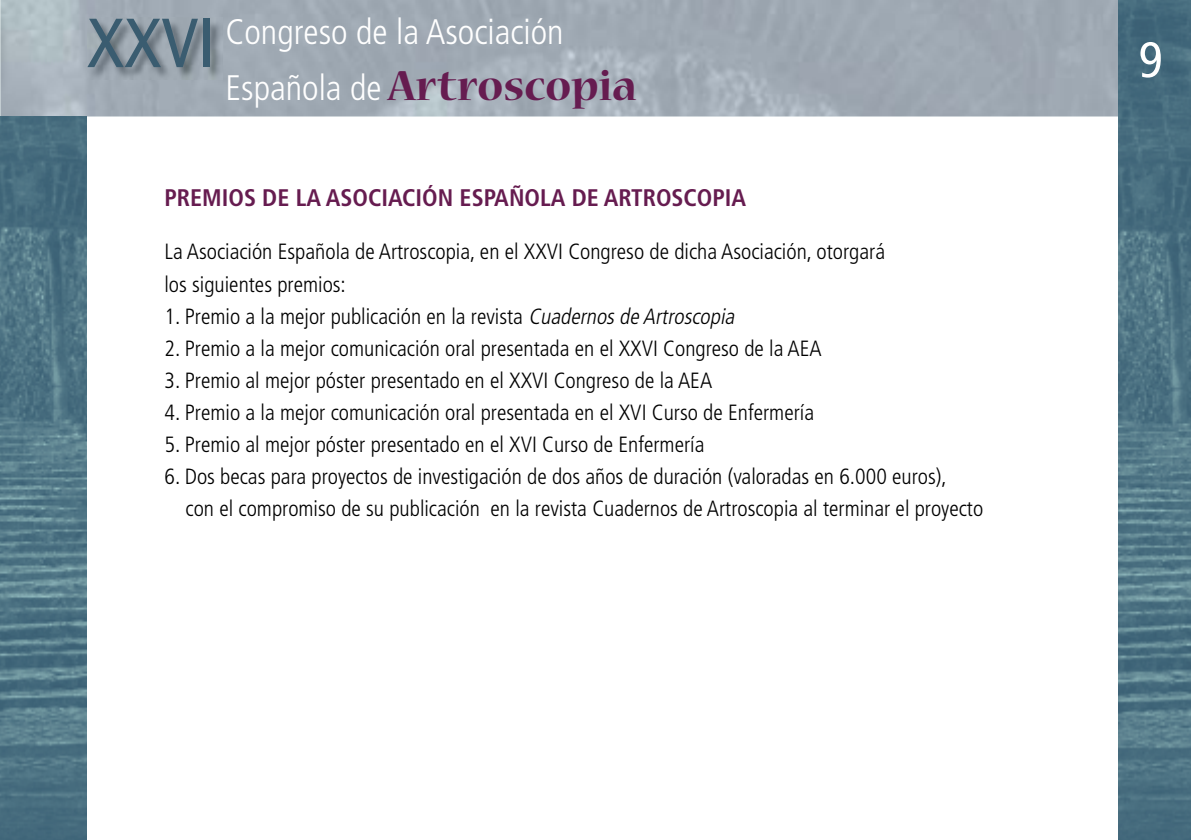
<style>
.page{position:relative;width:1191px;height:840px;background:#fff}
.page>*{position:absolute;margin:0;border:0;box-sizing:border-box;transform-origin:0 0}
.t1{font:condensed 50px "Frutiger";color:#fff}
.t2{font:700 46.8px "Nueva Std";color:#661c50}
.t3{font:300 condensed 35.4px "Frutiger";color:#fff}
.t4{font:700 condensed 24px "Frutiger";color:#661c50}
.t5{font:300 condensed 22px/32px "Frutiger";color:#000}
.s1{font-weight:400;font-size:69.2px;color:#3a5c70}
.s2{font-family:"Frutiger";font-weight:300;font-stretch:condensed;font-size:35.4px;color:#fff}
.s3{font-style:italic}
</style>
<div class="page">
<img style="left:1px;top:0;width:1118px;height:116px">
<img style="left:88px;top:18px;width:135px;height:62px">
<img style="left:1119px;top:0;width:72px;height:839px">
<img style="left:0;top:116px;width:86px;height:723px">
<h3 class="t3" style="left:87px;top:11px;width:478px"><span class="s1">XXVI</span> Congreso de la Asociación</h3>
<h2 class="t2" style="left:225px;top:64px;width:413px"><span class="s2">Española de</span> Artroscopia</h2>
<p class="t4" style="left:164px;top:183px;width:583px">PREMIOS DE LA ASOCIACIÓN ESPAÑOLA DE ARTROSCOPIA</p>
<p class="t5" style="left:164px;top:236px;width:722px">La Asociación Española de Artroscopia, en el XXVI Congreso de dicha Asociación, otorgará los siguientes premios:</p>
<p class="t5" style="left:164px;top:300px;width:576px">1. Premio a la mejor publicación en la revista <span class="s3">Cuadernosde Artroscopia</span></p>
<p class="t5" style="left:164px;top:332px;width:659px">2. Premio a la mejor comunicación oral presentada en el XXVI Congreso de la AEA</p>
<p class="t5" style="left:164px;top:364px;width:549px">3. Premio al mejor póster presentado en el XXVI Congreso de la AEA</p>
<p class="t5" style="left:164px;top:396px;width:651px">4. Premio a la mejor comunicación oral presentada en el XVI Curso de Enfermería</p>
<p class="t5" style="left:164px;top:428px;width:541px">5. Premio al mejor póster presentado en el XVI Curso de Enfermería</p>
<p class="t5" style="left:186px;top:460px;width:799px;text-indent:-21px">6. Dos becas para proyectos de investigación de dos años de duración (valoradas en 6.000 euros),<br>con el compromiso de su publicación en la revista Cuadernos de Artroscopia al terminar el proyecto</p>
<h1 class="t1" style="left:1138px;top:31px;width:25px">9</h1>
</div>
